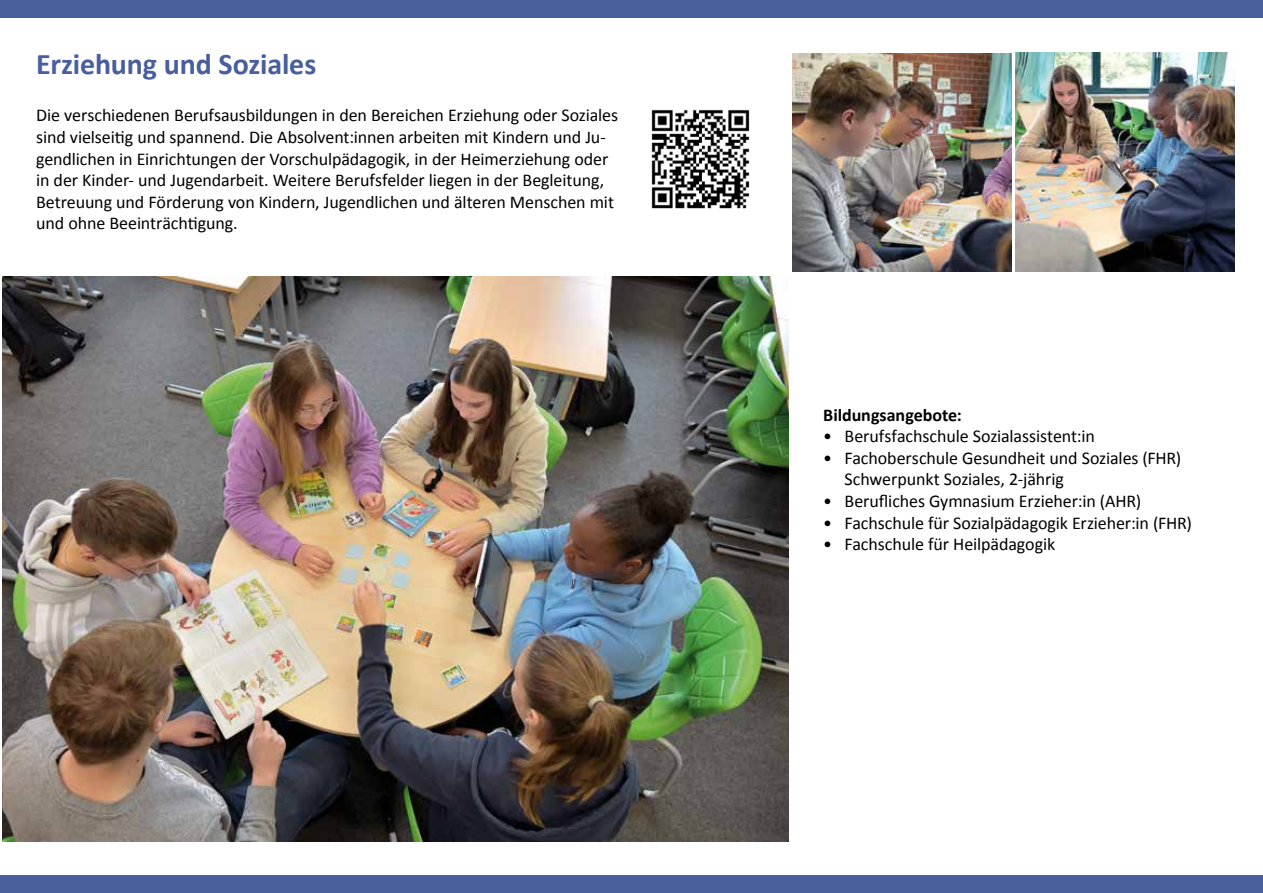
<style>
.page{position:relative;width:1263px;height:893px;background:#fff}
.page>*{position:absolute;margin:0;border:0;box-sizing:border-box;transform-origin:0 0}
.t1{font:700 30px "Calibri";letter-spacing:-.005em;color:#495e9c}
.t2{font:18px/21.6px "Calibri";letter-spacing:-.005em;color:#000}
.t3{font:700 18px "Calibri";color:#000}
</style>
<div class="page">
<div style="left:0;top:0;width:1263px;height:17px;background:#495e9c"></div>
<img style="left:2px;top:276px;width:786px;height:566px">
<img style="left:792px;top:53px;width:219px;height:218px">
<img style="left:1016px;top:53px;width:218px;height:219px">
<img style="left:651px;top:109px;width:99px;height:100px">
<div style="left:0;top:876px;width:1263px;height:17px;background:#495e9c"></div>
<h1 class="t1" style="left:36px;top:45px;width:282px">Erziehung und Soziales</h1>
<p class="t2" style="left:36px;top:104px;width:583px">Die verschiedenen Berufsausbildungen in den Bereichen Erziehung oder Soziales sind vielseitig und spannend. Die Absolvent:innen arbeiten mit Kindern und Ju&shy;gendlichen in Einrichtungen der Vorschulpädagogik, in der Heimerziehung oder in der Kinder- und Jugendarbeit. Weitere Berufsfelder liegen in der Begleitung, Betreuung und Förderung von Kindern, Jugendlichen und älteren Menschen mit und ohne Beeinträchtigung.</p>
<p class="t3" style="left:823px;top:403px;width:140px">Bildungsangebote:</p>
<p class="t2" style="left:823px;top:425px;width:273px">• Berufsfachschule Sozialassistent:in</p>
<p class="t2" style="left:844px;top:446px;width:338px;text-indent:-21px">• Fachoberschule Gesundheit und Soziales (FHR)<br>Schwerpunkt Soziales, 2-jährig</p>
<p class="t2" style="left:823px;top:489px;width:319px">• Berufliches Gymnasium Erzieher:in (AHR)</p>
<p class="t2" style="left:823px;top:511px;width:370px">• Fachschule für Sozialpädagogik Erzieher:in (FHR)</p>
<p class="t2" style="left:823px;top:533px;width:233px">• Fachschule für Heilpädagogik</p>
</div>
